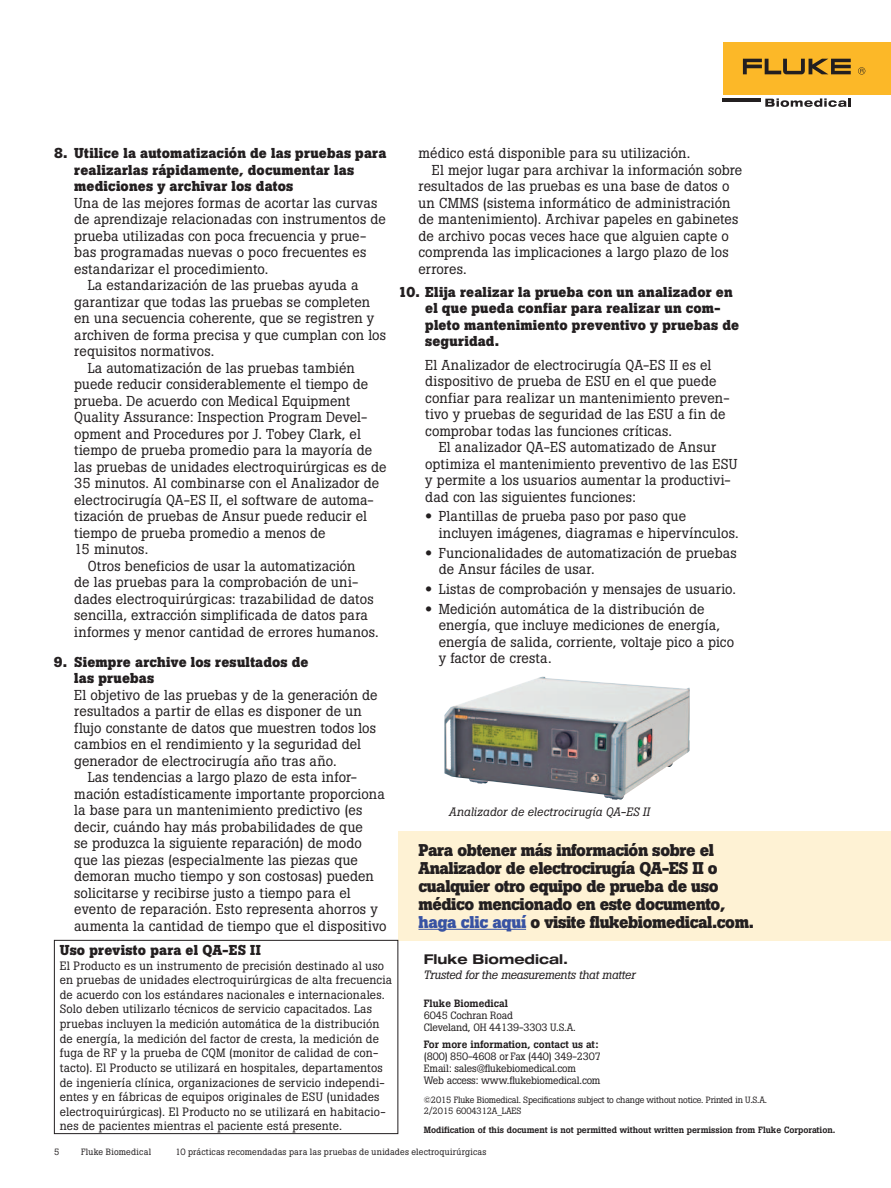
<style>
.page{position:relative;width:891px;height:1188px;background:#fff}
.page>*{position:absolute;margin:0;border:0;box-sizing:border-box;transform-origin:0 0}
.t1{font:700 16.8px/18px "Boton Pro";letter-spacing:-.025em;color:#231f20}
.t2{font:14.25px/16.5px "Boton Pro";letter-spacing:.01em;color:#231f20}
.t3{font:700 14.25px/16.5px "Boton Pro";letter-spacing:.015em;color:#231f20}
.t4{font:700 expanded 13.5px "Helvetica Neue LT Std";color:#231f20}
.t5{font:12px/14.7px "Boton Pro";letter-spacing:.015em;color:#231f20}
.t6{font:italic 12px "Boton Pro";letter-spacing:-.015em;color:#231f20}
.t7{font:italic 12px "Boton Pro";letter-spacing:.01em;color:#231f20}
.t8{font:10.5px/12px "Boton Pro";letter-spacing:-.015em;color:#231f20}
.t9{font:500 10.5px "Boton Pro";color:#231f20}
.t10{font:9px/10.5px "Boton Pro";color:#231f20}
.t11{font:500 9px "Boton Pro";letter-spacing:-.005em;color:#231f20}
.t12{font:9px "Boton Pro";letter-spacing:.02em;color:#231f20}
.t13{font:9px "Boton Pro";letter-spacing:.025em;color:#231f20}
.s1{font-family:"Helvetica Neue LT Std";font-weight:700;font-stretch:expanded}
.s2{color:#3853a3}
</style>
<div class="page">
<div style="left:398px;top:831px;width:493px;height:110px;background:#fef2d4"></div>
<img style="left:444px;top:676px;width:246px;height:124px">
<hr style="left:418px;top:929px;width:108px;height:1px;background:#3853a3">
<div style="left:54px;top:940px;width:344px;height:194px;border:1px solid #231f20"></div>
<div style="left:723px;top:42px;width:168px;height:52px;background:#fcb828"></div>
<svg style="left:743px;top:59px;width:108px;height:15px"></svg>
<svg style="left:858px;top:67px;width:7px;height:8px"></svg>
<hr style="left:723px;top:98px;width:38px;height:4px;background:#231f20">
<svg style="left:765px;top:98px;width:86px;height:9px"></svg>
<p class="t3" style="left:74px;top:145px;width:314px;text-indent:-20px">8. Utilice la automatización de las pruebas para realizarlas rápidamente, documentar las mediciones y archivar los datos</p>
<p class="t2" style="left:74px;top:194px;width:305px">Una de las mejores formas de acortar las curvas</p>
<p class="t2" style="left:74px;top:211px;width:313px">de aprendizaje relacionadas con instrumentos de</p>
<p class="t2" style="left:74px;top:227px;width:294px">prueba utilizadas con poca frecuencia y prue-</p>
<p class="t2" style="left:74px;top:244px;width:294px">bas programadas nuevas o poco frecuentes es</p>
<p class="t2" style="left:74px;top:260px;width:196px">estandarizar el procedimiento.</p>
<p class="t2" style="left:88px;top:277px;width:272px">La estandarización de las pruebas ayuda a</p>
<p class="t2" style="left:74px;top:293px;width:297px">garantizar que todas las pruebas se completen</p>
<p class="t2" style="left:74px;top:310px;width:302px">en una secuencia coherente, que se registren y</p>
<p class="t2" style="left:74px;top:326px;width:313px">archiven de forma precisa y que cumplan con los</p>
<p class="t2" style="left:74px;top:343px;width:142px">requisitos normativos.</p>
<p class="t2" style="left:88px;top:359px;width:269px">La automatización de las pruebas también</p>
<p class="t2" style="left:74px;top:376px;width:296px">puede reducir considerablemente el tiempo de</p>
<p class="t2" style="left:74px;top:392px;width:277px">prueba. De acuerdo con Medical Equipment</p>
<p class="t2" style="left:74px;top:409px;width:295px">Quality Assurance: Inspection Program Devel-</p>
<p class="t2" style="left:74px;top:425px;width:288px">opment and Procedures por J. Tobey Clark, el</p>
<p class="t2" style="left:74px;top:442px;width:299px">tiempo de prueba promedio para la mayoría de</p>
<p class="t2" style="left:74px;top:458px;width:314px">las pruebas de unidades electroquirúrgicas es de</p>
<p class="t2" style="left:74px;top:475px;width:307px">35 minutos. Al combinarse con el Analizador de</p>
<p class="t2" style="left:74px;top:491px;width:301px">electrocirugía QA-ES II, el software de automa-</p>
<p class="t2" style="left:74px;top:508px;width:294px">tización de pruebas de Ansur puede reducir el</p>
<p class="t2" style="left:74px;top:524px;width:253px">tiempo de prueba promedio a menos de</p>
<p class="t2" style="left:74px;top:541px;width:76px">15 minutos.</p>
<p class="t2" style="left:88px;top:557px;width:269px">Otros beneficios de usar la automatización</p>
<p class="t2" style="left:74px;top:574px;width:285px">de las pruebas para la comprobación de uni-</p>
<p class="t2" style="left:74px;top:590px;width:301px">dades electroquirúrgicas: trazabilidad de datos</p>
<p class="t2" style="left:74px;top:607px;width:295px">sencilla, extracción simplificada de datos para</p>
<p class="t2" style="left:74px;top:623px;width:306px">informes y menor cantidad de errores humanos.</p>
<p class="t3" style="left:74px;top:653px;width:236px;text-indent:-20px">9. Siempre archive los resultados de las pruebas</p>
<p class="t2" style="left:74px;top:686px;width:305px">El objetivo de las pruebas y de la generación de resultados a partir de ellas es disponer de un flujo constante de datos que muestren todos los cambios en el rendimiento y la seguridad del generador de electrocirugía año tras año.</p>
<p class="t2" style="left:74px;top:769px;width:314px;text-indent:13px">Las tendencias a largo plazo de esta infor&shy;mación estadísticamente importante proporciona la base para un mantenimiento predictivo (es decir, cuándo hay más probabilidades de que<br>se produzca la siguiente reparación) de modo que las piezas (especialmente las piezas que demoran mucho tiempo y son costosas) pueden solicitarse y recibirse justo a tiempo para el evento de reparación. Esto representa ahorros y aumenta la cantidad de tiempo que el dispositivo</p>
<p class="t3" style="left:60px;top:942px;width:203px">Uso previsto para el QA-ES II</p>
<p class="t5" style="left:60px;top:958px;width:334px">El Producto es un instrumento de precisión destinado al uso en pruebas de unidades electroquirúrgicas de alta frecuencia de acuerdo con los estándares nacionales e internacionales.<br>Solo deben utilizarlo técnicos de servicio capacitados. Las pruebas incluyen la medición automática de la distribución de energía, la medición del factor de cresta, la medición de fuga de RF y la prueba de CQM (monitor de calidad de con&shy;tacto). El Producto se utilizará en hospitales, departamentos de ingeniería clínica, organizaciones de servicio independi&shy;entes y en fábricas de equipos originales de ESU (unidades electroquirúrgicas). El Producto no se utilizará en habitacio&shy;nes de pacientes mientras el paciente está presente.</p>
<p class="t2" style="left:419px;top:145px;width:273px">médico está disponible para su utilización.</p>
<p class="t2" style="left:432px;top:161px;width:312px">El mejor lugar para archivar la información sobre</p>
<p class="t2" style="left:419px;top:178px;width:312px">resultados de las pruebas es una base de datos o</p>
<p class="t2" style="left:419px;top:194px;width:313px">un CMMS (sistema informático de administración</p>
<p class="t2" style="left:419px;top:211px;width:321px">de mantenimiento). Archivar papeles en gabinetes</p>
<p class="t2" style="left:419px;top:227px;width:312px">de archivo pocas veces hace que alguien capte o</p>
<p class="t2" style="left:419px;top:244px;width:312px">comprenda las implicaciones a largo plazo de los</p>
<p class="t2" style="left:419px;top:260px;width:50px">errores.</p>
<p class="t3" style="left:425px;top:284px;width:315px;text-indent:-27px">10. Elija realizar la prueba con un analizador en el que pueda confiar para realizar un com&shy;pleto mantenimiento preventivo y pruebas de seguridad.</p>
<p class="t2" style="left:425px;top:356px;width:306px">El Analizador de electrocirugía QA-ES II es el dispositivo de prueba de ESU en el que puede confiar para realizar un mantenimiento preven&shy;tivo y pruebas de seguridad de las ESU a fin de comprobar todas las funciones críticas.</p>
<p class="t2" style="left:425px;top:439px;width:314px;text-indent:13px">El analizador QA-ES automatizado de Ansur optimiza el mantenimiento preventivo de las ESU y permite a los usuarios aumentar la productivi&shy;dad con las siguientes funciones:</p>
<p class="t2" style="left:439px;top:508px;width:301px;text-indent:-13px"><span class="s1">•</span> Plantillas de prueba paso por paso que incluyen imágenes, diagramas e hipervínculos.</p>
<p class="t2" style="left:439px;top:544px;width:299px;text-indent:-13px"><span class="s1">•</span> Funcionalidades de automatización de pruebas de Ansur fáciles de usar.</p>
<p class="t2" style="left:425px;top:581px;width:312px"><span class="s1">•</span> Listas de comprobación y mensajes de usuario.</p>
<p class="t2" style="left:439px;top:600px;width:297px;text-indent:-13px"><span class="s1">•</span> Medición automática de la distribución de energía, que incluye mediciones de energía, energía de salida, corriente, voltaje pico a pico y factor de cresta.</p>
<p class="t7" style="left:449px;top:804px;width:202px">Analizador de electrocirugía QA-ES II</p>
<p class="t1" style="left:418px;top:841px;width:337px">Para obtener más información sobre el Analizador de electrocirugía QA-ES II o cualquier otro equipo de prueba de uso médico mencionado en este documento, <span class="s2">haga clic aquí</span> o visite flukebiomedical.com.</p>
<p class="t4" style="left:424px;top:951px;width:146px">Fluke Biomedical.</p>
<p class="t6" style="left:424px;top:967px;width:213px">Trusted for the measurements that matter</p>
<p class="t9" style="left:424px;top:997px;width:86px">Fluke Biomedical</p>
<p class="t8" style="left:424px;top:1010px;width:153px">6045 Cochran Road<br>Cleveland, OH 44139-3303 U.S.A.</p>
<p class="t9" style="left:424px;top:1037px;width:176px">For more information, contact us at:</p>
<p class="t8" style="left:424px;top:1050px;width:178px">(800) 850-4608 or Fax (440) 349-2307<br>Email: sales@flukebiomedical.com<br>Web access: www.flukebiomedical.com</p>
<p class="t10" style="left:424px;top:1095px;width:345px">©2015 Fluke Biomedical. Specifications subject to change without notice. Printed in U.S.A.<br>2/2015 6004312A_LAES</p>
<p class="t11" style="left:424px;top:1124px;width:413px">Modification of this document is not permitted without written permission from Fluke Corporation.</p>
<p class="t10" style="left:54px;top:1147px;width:7px">5</p>
<p class="t13" style="left:81px;top:1146px;width:72px">Fluke Biomedical</p>
<p class="t12" style="left:176px;top:1146px;width:312px">10 prácticas recomendadas para las pruebas de unidades electroquirúrgicas</p>
</div>
